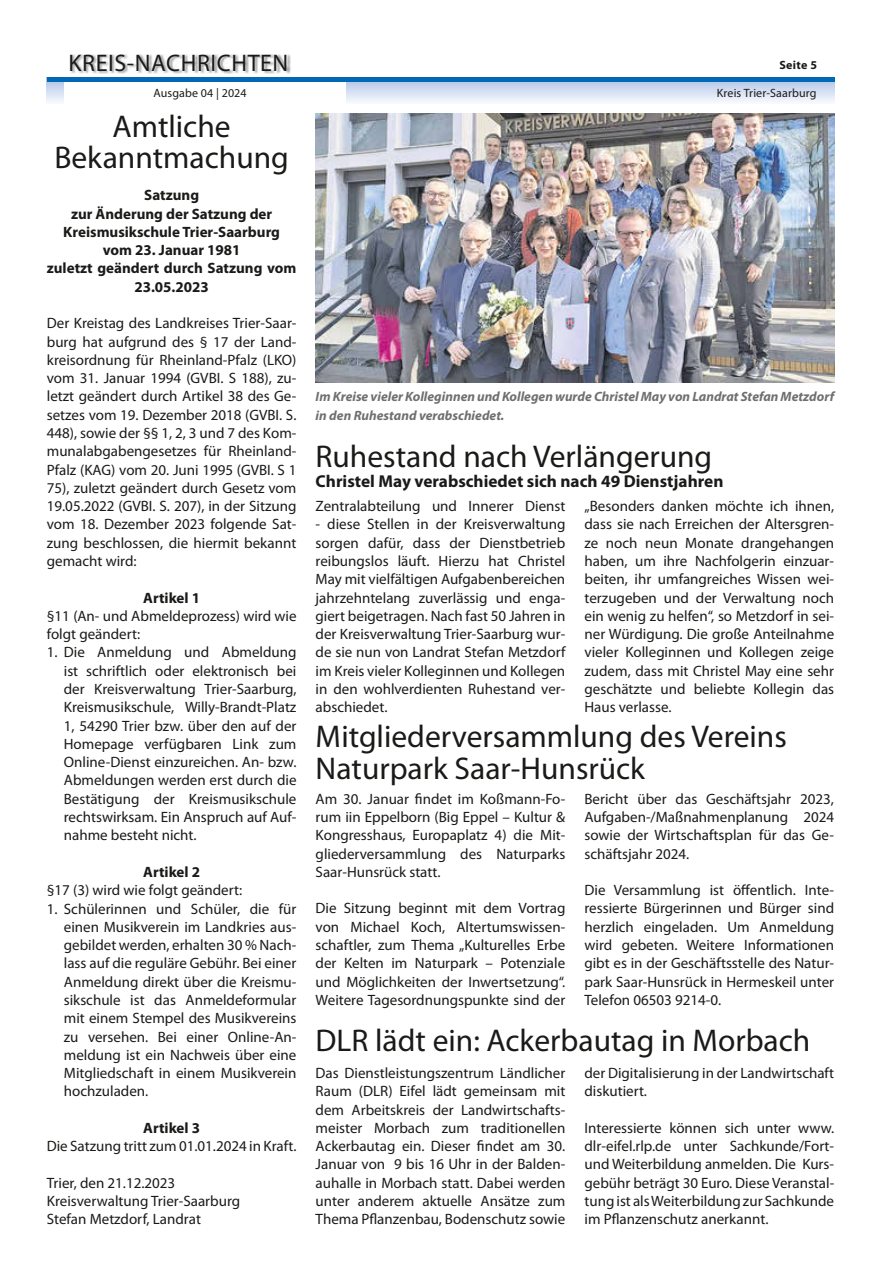
<style>
.page{position:relative;width:881px;height:1263px;background:#fff}
.page>*{position:absolute;margin:0;border:0;box-sizing:border-box;transform-origin:0 0}
.t1{font:31.5px/31.5px "Qygdhh Myriad Pro";color:#1a1a18;text-align:center}
.t2{font:24px "Qygdhh Myriad Pro";letter-spacing:.025em;color:#1a1a18}
.t3{font:700 17.25px "Gqmxml Myriad Pro";color:#1a1a18}
.t4{font:15px/18.3px "Qygdhh Myriad Pro";color:#1a1a18;text-align:justify}
.t5{font:700 15px/18.3px "Gqmxml Myriad Pro";color:#1a1a18;text-align:center}
.t6{font:italic 700 13.5px/18.3px "Phrypx Myriad Pro";color:#6f6f6e}
.t7{font:12px "Qygdhh Myriad Pro";letter-spacing:.01em;color:#1a1a18}
.t8{font:700 12px "Gqmxml Myriad Pro";letter-spacing:.025em;color:#1a1a18}
</style>
<div class="page">
<svg style="left:47px;top:82px;width:786px;height:20px;background:#d6e0f3"></svg>
<div style="left:64px;top:0;width:281px;height:113px;background:#fff"></div>
<img style="left:71px;top:54px;width:220px;height:20px">
<hr style="left:47px;top:78px;width:786px;height:4px;background:#0068b4">
<img style="left:315px;top:113px;width:518px;height:270px">
<h2 class="t2" style="left:68px;top:48px;width:221px">KREIS-NACHRICHTEN</h2>
<p class="t7" style="left:153px;top:86px;width:95px">Ausgabe 04 | 2024</p>
<h1 class="t1" style="left:54px;top:110px;width:236px">Amtliche<br>Bekanntmachung</h1>
<p class="t5" style="left:47px;top:186px;width:251px">Satzung<br>zur Änderung der Satzung der<br>Kreismusikschule Trier-Saarburg vom 23. Januar 1981<br>zuletzt geändert durch Satzung vom<br>23.05.2023</p>
<p class="t4" style="left:47px;top:314px;width:251px">Der Kreistag des Landkreises Trier-Saar&shy;burg hat aufgrund des § 17 der Land&shy;kreisordnung für Rheinland-Pfalz (LKO) vom 31. Januar 1994 (GVBI. S 188), zu&shy;letzt geändert durch Artikel 38 des Ge&shy;setzes vom 19. Dezember 2018 (GVBI. S.<br>448), sowie der §§ 1, 2, 3 und 7 des Kom&shy;munalabgabengesetzes für Rheinland-Pfalz (KAG) vom 20. Juni 1995 (GVBI. S 1<br>75), zuletzt geändert durch Gesetz vom 19.05.2022 (GVBI. S. 207), in der Sitzung vom 18. Dezember 2023 folgende Sat&shy;zung beschlossen, die hiermit bekannt gemacht wird:</p>
<p class="t5" style="left:143px;top:588px;width:58px">Artikel 1</p>
<p class="t4" style="left:47px;top:606px;width:251px">§11 (An- und Abmeldeprozess) wird wie folgt geändert:</p>
<p class="t4" style="left:64px;top:643px;width:234px;text-indent:-17px">1. Die Anmeldung und Abmeldung ist schriftlich oder elektronisch bei der Kreisverwaltung Trier-Saarburg, Kreismusikschule, Willy-Brandt-Platz 1, 54290 Trier bzw. über den auf der Homepage verfügbaren Link zum Online-Dienst einzureichen. An- bzw.<br>Abmeldungen werden erst durch die Bestätigung der Kreismusikschule rechtswirksam. Ein Anspruch auf Auf&shy;nahme besteht nicht.</p>
<p class="t5" style="left:143px;top:862px;width:58px">Artikel 2</p>
<p class="t4" style="left:47px;top:881px;width:197px">§17 (3) wird wie folgt geändert:</p>
<p class="t4" style="left:64px;top:899px;width:234px;text-indent:-17px">1. Schülerinnen und Schüler, die für einen Musikverein im Landkries aus&shy;gebildet werden, erhalten 30 % Nach&shy;lass auf die reguläre Gebühr. Bei einer Anmeldung direkt über die Kreismu&shy;sikschule ist das Anmeldeformular mit einem Stempel des Musikvereins zu versehen. Bei einer Online-An&shy;meldung ist ein Nachweis über eine Mitgliedschaft in einem Musikverein hochzuladen.</p>
<p class="t5" style="left:143px;top:1118px;width:58px">Artikel 3</p>
<p class="t4" style="left:47px;top:1137px;width:251px">Die Satzung tritt zum 01.01.2024 in Kraft.</p>
<p class="t4" style="left:47px;top:1173px;width:195px;text-align:left">Trier, den 21.12.2023<br>Kreisverwaltung Trier-Saarburg<br>Stefan Metzdorf, Landrat</p>
<p class="t8" style="left:779px;top:57px;width:39px">Seite 5</p>
<p class="t7" style="left:716px;top:86px;width:101px">Kreis Trier-Saarburg</p>
<p class="t6" style="left:315px;top:387px;width:520px">Im Kreise vieler Kolleginnen und Kollegen wurde Christel May von Landrat Stefan Metzdorf in den Ruhestand verabschiedet.</p>
<h1 class="t1" style="left:315px;top:440px;width:398px">Ruhestand nach Verlängerung</h1>
<p class="t3" style="left:315px;top:470px;width:409px">Christel May verabschiedet sich nach 49 Dienstjahren</p>
<p class="t4" style="left:315px;top:497px;width:251px">Zentralabteilung und Innerer Dienst</p>
<p class="t4" style="left:315px;top:515px;width:251px">- diese Stellen in der Kreisverwaltung sorgen dafür, dass der Dienstbetrieb reibungslos läuft. Hierzu hat Christel May mit vielfältigen Aufgabenbereichen jahrzehntelang zuverlässig und enga&shy;giert beigetragen. Nach fast 50 Jahren in der Kreisverwaltung Trier-Saarburg wur&shy;de sie nun von Landrat Stefan Metzdorf im Kreis vieler Kolleginnen und Kollegen in den wohlverdienten Ruhestand ver&shy;abschiedet.</p>
<p class="t4" style="left:584px;top:497px;width:251px">„Besonders danken möchte ich ihnen, dass sie nach Erreichen der Altersgren&shy;ze noch neun Monate drangehangen haben, um ihre Nachfolgerin einzuar&shy;beiten, ihr umfangreiches Wissen wei&shy;terzugeben und der Verwaltung noch ein wenig zu helfen“, so Metzdorf in sei&shy;ner Würdigung. Die große Anteilnahme vieler Kolleginnen und Kollegen zeige zudem, dass mit Christel May eine sehr geschätzte und beliebte Kollegin das Haus verlasse.</p>
<h1 class="t1" style="left:315px;top:720px;width:472px;text-align:left">Mitgliederversammlung des Vereins<br>Naturpark Saar-Hunsrück</h1>
<p class="t4" style="left:584px;top:789px;width:251px">Bericht über das Geschäftsjahr 2023, Aufgaben-/Maßnahmenplanung 2024 sowie der Wirtschaftsplan für das Ge&shy;schäftsjahr 2024.</p>
<p class="t4" style="left:584px;top:881px;width:251px">Die Versammlung ist öffentlich. Inte&shy;ressierte Bürgerinnen und Bürger sind herzlich eingeladen. Um Anmeldung wird gebeten. Weitere Informationen gibt es in der Geschäftsstelle des Natur&shy;park Saar-Hunsrück in Hermeskeil unter Telefon 06503 9214-0.</p>
<p class="t4" style="left:315px;top:789px;width:251px">Am 30. Januar findet im Koßmann-Fo&shy;rum iin Eppelborn (Big Eppel – Kultur &amp; Kongresshaus, Europaplatz 4) die Mit&shy;gliederversammlung des Naturparks Saar-Hunsrück statt.</p>
<p class="t4" style="left:315px;top:899px;width:251px">Die Sitzung beginnt mit dem Vortrag von Michael Koch, Altertumswissen&shy;schaftler, zum Thema „Kulturelles Erbe der Kelten im Naturpark – Potenziale und Möglichkeiten der Inwertsetzung“.<br>Weitere Tagesordnungspunkte sind der</p>
<h1 class="t1" style="left:315px;top:1024px;width:496px">DLR lädt ein: Ackerbautag in Morbach</h1>
<p class="t4" style="left:584px;top:1063px;width:251px">der Digitalisierung in der Landwirtschaft diskutiert.</p>
<p class="t4" style="left:584px;top:1118px;width:251px">Interessierte können sich unter www. dlr-eifel.rlp.de unter Sachkunde/Fort&shy;und Weiterbildung anmelden. Die Kurs&shy;gebühr beträgt 30 Euro. Diese Veranstal&shy;tung ist als Weiterbildung zur Sachkunde im Pflanzenschutz anerkannt.</p>
<p class="t4" style="left:315px;top:1063px;width:251px">Das Dienstleistungszentrum Ländlicher Raum (DLR) Eifel lädt gemeinsam mit dem Arbeitskreis der Landwirtschafts&shy;meister Morbach zum traditionellen Ackerbautag ein. Dieser findet am 30.<br>Januar von 9 bis 16 Uhr in der Balden&shy;auhalle in Morbach statt. Dabei werden unter anderem aktuelle Ansätze zum Thema Pflanzenbau, Bodenschutz sowie</p>
</div>
